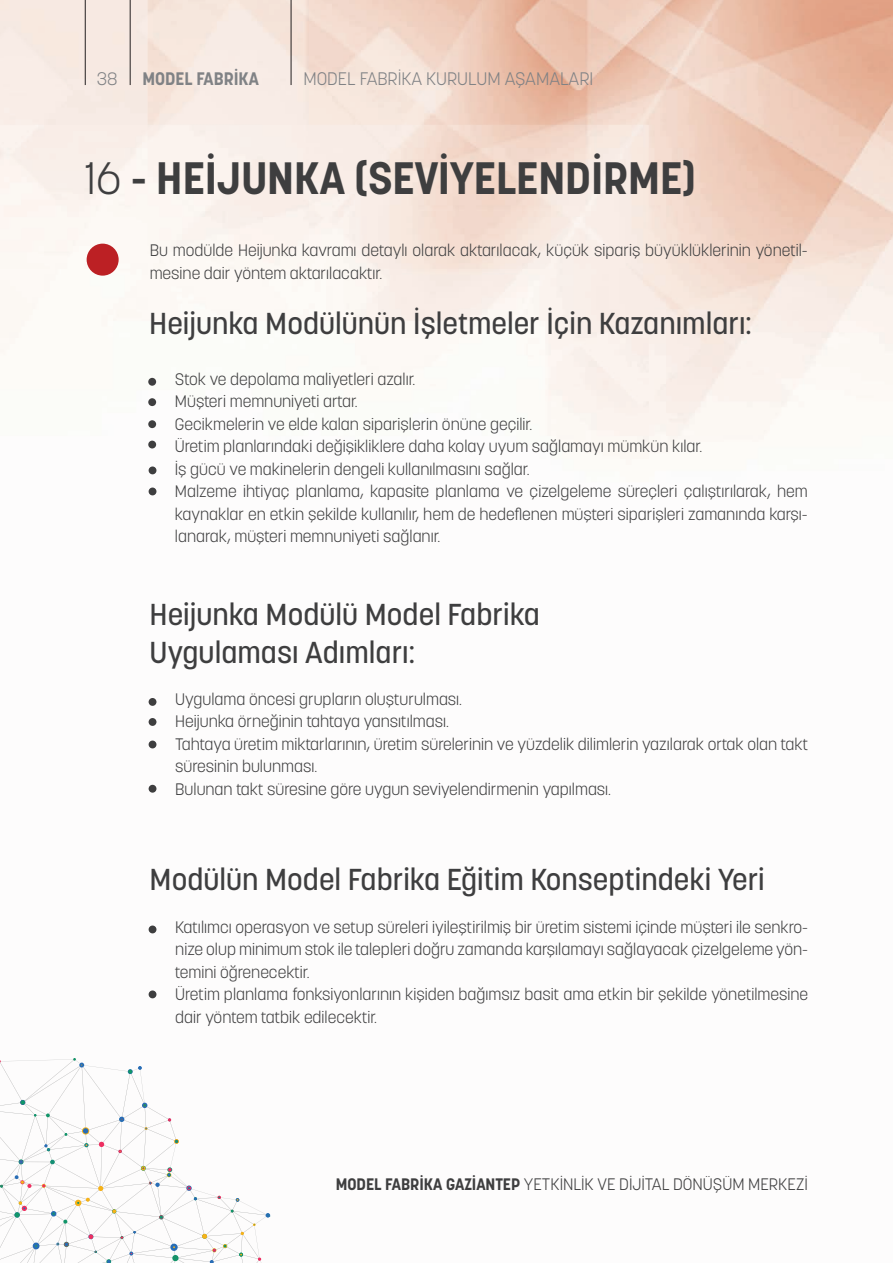
<style>
.page{position:relative;width:893px;height:1263px;background:#fff}
.page>*{position:absolute;margin:0;border:0;box-sizing:border-box;transform-origin:0 0}
.t1{font:700 45px "Korolev";color:#3e3e3f}
.t2{font:500 30px/37.5px "Korolev";color:#3e3e3f}
.t3{font:300 18px "Korolev";color:#808285}
.t4{font:700 18px "Korolev";color:#808285}
.t5{font:300 16.5px/22.5px "Korolev";color:#3e3e3f}
.s1{font-weight:300}
.s2{font-weight:700}
</style>
<div class="page">
<img style="left:0;top:0;width:893px;height:999px">
<hr style="left:85px;top:0;width:1px;height:85px;background:#231f20">
<hr style="left:130px;top:0;width:1px;height:85px;background:#231f20">
<hr style="left:291px;top:0;width:1px;height:85px;background:#231f20">
<svg style="left:0;top:1058px;width:271px;height:205px"></svg>
<div style="left:149px;top:698px;width:7px;height:8px;background:#3e3e3f;border-radius:50%"></div>
<div style="left:149px;top:925px;width:7px;height:8px;background:#3e3e3f;border-radius:50%"></div>
<div style="left:149px;top:718px;width:7px;height:8px;background:#3e3e3f;border-radius:50%"></div>
<div style="left:149px;top:740px;width:7px;height:8px;background:#3e3e3f;border-radius:50%"></div>
<div style="left:149px;top:785px;width:7px;height:8px;background:#3e3e3f;border-radius:50%"></div>
<div style="left:149px;top:990px;width:7px;height:8px;background:#3e3e3f;border-radius:50%"></div>
<div style="left:87px;top:244px;width:32px;height:32px;background:#bc2024;border-radius:50%"></div>
<div style="left:148px;top:378px;width:8px;height:8px;background:#3e3e3f;border-radius:50%"></div>
<div style="left:148px;top:420px;width:8px;height:8px;background:#3e3e3f;border-radius:50%"></div>
<div style="left:148px;top:398px;width:8px;height:8px;background:#3e3e3f;border-radius:50%"></div>
<div style="left:148px;top:441px;width:8px;height:7px;background:#3e3e3f;border-radius:50%"></div>
<div style="left:149px;top:466px;width:7px;height:8px;background:#3e3e3f;border-radius:50%"></div>
<div style="left:149px;top:487px;width:7px;height:8px;background:#3e3e3f;border-radius:50%"></div>
<p class="t3" style="left:97px;top:67px;width:22px">38</p>
<p class="t4" style="left:142px;top:67px;width:118px">MODEL FABRİKA</p>
<p class="t3" style="left:303px;top:67px;width:291px">MODEL FABRİKA KURULUM AŞAMALARI</p>
<h1 class="t1" style="left:85px;top:150px;width:613px"><span class="s1">16</span> - HEIJUNKA (SEVIYELENDIRME)</h1>
<p class="t5" style="left:150px;top:239px;width:659px">Bu modülde Heijunka kavramı detaylı olarak aktarılacak, küçük sipariş büyüklüklerinin yönetil&shy;mesine dair yöntem aktarılacaktır.</p>
<h2 class="t2" style="left:149px;top:305px;width:604px">Heijunka Modülünün İşletmeler İçin Kazanımları:</h2>
<p class="t5" style="left:175px;top:368px;width:634px">Stok ve depolama maliyetleri azalır.<br>Müşteri memnuniyeti artar.<br>Gecikmelerin ve elde kalan siparişlerin önüne geçilir.<br>Üretim planlarındaki değişikliklere daha kolay uyum sağlamayı mümkün kılar.<br>İş gücü ve makinelerin dengeli kullanılmasını sağlar.<br>Malzeme ihtiyaç planlama, kapasite planlama ve çizelgeleme süreçleri çalıştırılarak, hem kaynaklar en etkin şekilde kullanılır, hem de hedeflenen müşteri siparişleri zamanında karşı&shy;lanarak, müşteri memnuniyeti sağlanır.</p>
<h2 class="t2" style="left:150px;top:596px;width:392px">Heijunka Modülü Model Fabrika<br>Uygulaması Adımları:</h2>
<p class="t5" style="left:175px;top:688px;width:634px">Uygulama öncesi grupların oluşturulması.<br>Heijunka örneğinin tahtaya yansıtılması.<br>Tahtaya üretim miktarlarının, üretim sürelerinin ve yüzdelik dilimlerin yazılarak ortak olan takt süresinin bulunması.<br>Bulunan takt süresine göre uygun seviyelendirmenin yapılması.</p>
<h2 class="t2" style="left:150px;top:861px;width:617px">Modülün Model Fabrika Eğitim Konseptindeki Yeri</h2>
<p class="t5" style="left:175px;top:915px;width:634px">Katılımcı operasyon ve setup süreleri iyileştirilmiş bir üretim sistemi içinde müşteri ile senkro&shy;nize olup minimum stok ile talepleri doğru zamanda karşılamayı sağlayacak çizelgeleme yön&shy;temini öğrenecektir.<br>Üretim planlama fonksiyonlarının kişiden bağımsız basit ama etkin bir şekilde yönetilmesine dair yöntem tatbik edilecektir.</p>
<p class="t5" style="left:336px;top:1173px;width:474px"><span class="s2">MODEL FABRİKA GAZİANTEP</span> YETKİNLİK VE DİJİTAL DÖNÜŞÜM MERKEZİ</p>
</div>
